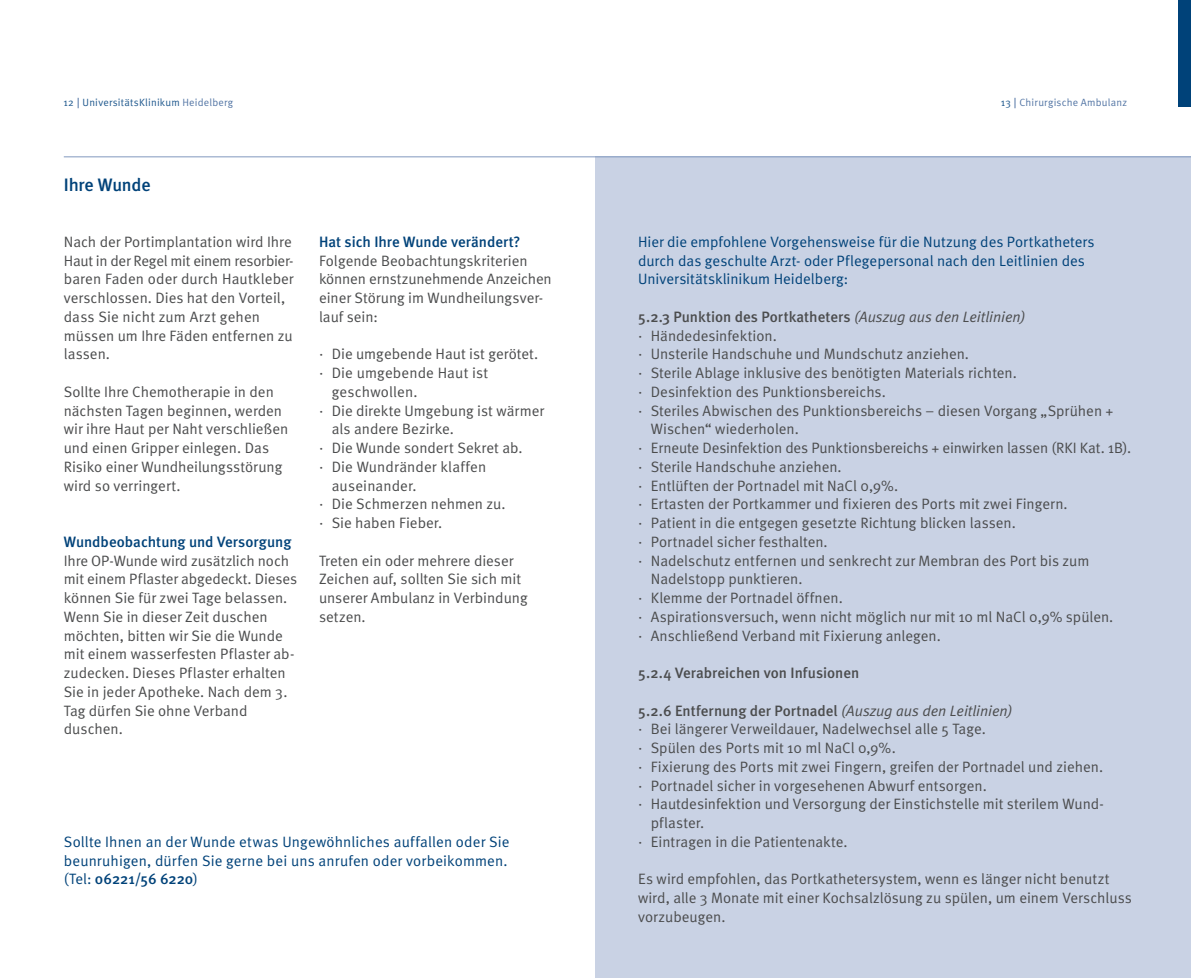
<style>
.page{position:relative;width:1191px;height:978px;background:#fff}
.page>*{position:absolute;margin:0;border:0;box-sizing:border-box;transform-origin:0 0}
.t1{font:500 18px "Meta";letter-spacing:-.01em;color:#004279}
.t2{font:15px/18.8px "Meta Normal";color:#4b4c4d}
.t3{font:15px/18.8px "Meta Normal";letter-spacing:.005em;color:#004279}
.t4{font:500 15px "Meta";color:#4b4c4d}
.t5{font:500 15px "Meta";color:#004279}
.t6{font:10.5px "Meta Normal";letter-spacing:.025em;color:#20598e}
.t7{font:10.5px "Meta Normal";letter-spacing:.02em;color:#5476a5}
.s1{color:#5476a5}
.s2{color:#20598e}
.s3{font-family:"Meta Normal";font-weight:400}
.s4{font-family:"Meta Normal";font-weight:400;font-style:italic}
</style>
<div class="page">
<div style="left:595px;top:157px;width:596px;height:821px;background:#c9d2e4"></div>
<div style="left:1178px;top:0;width:13px;height:106px;background:#004279"></div>
<hr style="left:64px;top:156px;width:1127px;height:1px;background:#8198be">
<p class="t6" style="left:64px;top:97px;width:171px">12 UniversitätsKlinikum <span class="s1">Heidelberg</span></p>
<p class="t7" style="left:1001px;top:97px;width:128px"><span class="s2">13</span> Chirurgische Ambulanz</p>
<p class="t1" style="left:64px;top:174px;width:88px">Ihre Wunde</p>
<p class="t2" style="left:64px;top:232px;width:231px">Nach der Portimplantation wird Ihre<br>Haut in der Regel mit einem resorbier&shy;baren Faden oder durch Hautkleber verschlossen. Dies hat den Vorteil, dass Sie nicht zum Arzt gehen müssen um Ihre Fäden entfernen zu lassen.</p>
<p class="t2" style="left:64px;top:382px;width:226px">Sollte Ihre Chemotherapie in den nächsten Tagen beginnen, werden wir ihre Haut per Naht verschließen und einen Gripper einlegen. Das<br>Risiko einer Wundheilungsstörung wird so verringert.</p>
<p class="t5" style="left:64px;top:533px;width:229px">Wundbeobachtung und Versorgung</p>
<p class="t2" style="left:64px;top:551px;width:235px">Ihre OP-Wunde wird zusätzlich noch mit einem Pflaster abgedeckt. Dieses können Sie für zwei Tage belassen.<br>Wenn Sie in dieser Zeit duschen möchten, bitten wir Sie die Wunde mit einem wasserfesten Pflaster ab&shy;zudecken. Dieses Pflaster erhalten<br>Sie in jeder Apotheke. Nach dem 3.<br>Tag dürfen Sie ohne Verband duschen.</p>
<p class="t5" style="left:319px;top:233px;width:203px">Hat sich Ihre Wunde verändert?</p>
<p class="t2" style="left:319px;top:251px;width:234px">Folgende Beobachtungskriterien können ernstzunehmende Anzeichen einer Störung im Wundheilungsver&shy;lauf sein:</p>
<p class="t2" style="left:319px;top:345px;width:221px">· Die umgebende Haut ist gerötet.</p>
<p class="t2" style="left:319px;top:363px;width:171px">· Die umgebende Haut ist</p>
<p class="t2" style="left:332px;top:382px;width:87px">geschwollen.</p>
<p class="t2" style="left:319px;top:401px;width:227px">· Die direkte Umgebung ist wärmer</p>
<p class="t2" style="left:332px;top:420px;width:124px">als andere Bezirke.</p>
<p class="t2" style="left:319px;top:438px;width:205px">· Die Wunde sondert Sekret ab.</p>
<p class="t2" style="left:319px;top:457px;width:169px">· Die Wundränder klaffen</p>
<p class="t2" style="left:332px;top:476px;width:86px">auseinander.</p>
<p class="t2" style="left:319px;top:495px;width:188px">· Die Schmerzen nehmen zu.</p>
<p class="t2" style="left:319px;top:513px;width:125px">· Sie haben Fieber.</p>
<p class="t2" style="left:319px;top:551px;width:210px">Treten ein oder mehrere dieser<br>Zeichen auf, sollten Sie sich mit unserer Ambulanz in Verbindung setzen.</p>
<p class="t3" style="left:64px;top:832px;width:447px">Sollte Ihnen an der Wunde etwas Ungewöhnliches auffallen oder Sie beunruhigen, dürfen Sie gerne bei uns anrufen oder vorbeikommen.</p>
<p class="t5" style="left:64px;top:870px;width:136px"><span class="s3">(Tel:</span> 06221/56 6220<span class="s3">)</span></p>
<p class="t3" style="left:638px;top:232px;width:458px">Hier die empfohlene Vorgehensweise für die Nutzung des Portkatheters durch das geschulte Arzt- oder Pflegepersonal nach den Leitlinien des<br>Universitätsklinikum Heidelberg:</p>
<p class="t4" style="left:638px;top:308px;width:389px">5.2.3 Punktion des Portkatheters <span class="s4">(Auszug aus den Leitlinien)</span></p>
<p class="t2" style="left:638px;top:326px;width:140px">· Händedesinfektion.</p>
<p class="t2" style="left:638px;top:345px;width:332px">· Unsterile Handschuhe und Mundschutz anziehen.</p>
<p class="t2" style="left:638px;top:363px;width:380px">· Sterile Ablage inklusive des benötigten Materials richten.</p>
<p class="t2" style="left:638px;top:382px;width:249px">· Desinfektion des Punktionsbereichs.</p>
<p class="t2" style="left:638px;top:401px;width:477px">· Steriles Abwischen des Punktionsbereichs – diesen Vorgang „Sprühen +</p>
<p class="t2" style="left:651px;top:420px;width:150px">Wischen“ wiederholen.</p>
<p class="t2" style="left:638px;top:438px;width:494px">· Erneute Desinfektion des Punktionsbereichs + einwirken lassen (RKI Kat. 1B).</p>
<p class="t2" style="left:638px;top:457px;width:205px">· Sterile Handschuhe anziehen.</p>
<p class="t2" style="left:638px;top:476px;width:262px">· Entlüften der Portnadel mit NaCl 0,9%.</p>
<p class="t2" style="left:638px;top:495px;width:431px">· Ertasten der Portkammer und fixieren des Ports mit zwei Fingern.</p>
<p class="t2" style="left:638px;top:513px;width:379px">· Patient in die entgegen gesetzte Richtung blicken lassen.</p>
<p class="t2" style="left:638px;top:532px;width:191px">· Portnadel sicher festhalten.</p>
<p class="t2" style="left:638px;top:551px;width:453px">· Nadelschutz entfernen und senkrecht zur Membran des Port bis zum</p>
<p class="t2" style="left:651px;top:570px;width:153px">Nadelstopp punktieren.</p>
<p class="t2" style="left:638px;top:588px;width:206px">· Klemme der Portnadel öffnen.</p>
<p class="t2" style="left:638px;top:607px;width:477px">· Aspirationsversuch, wenn nicht möglich nur mit 10 ml NaCl 0,9% spülen.</p>
<p class="t2" style="left:638px;top:626px;width:304px">· Anschließend Verband mit Fixierung anlegen.</p>
<p class="t4" style="left:638px;top:664px;width:223px">5.2.4 Verabreichen von Infusionen</p>
<p class="t4" style="left:638px;top:702px;width:376px">5.2.6 Entfernung der Portnadel <span class="s4">(Auszug aus den Leitlinien)</span></p>
<p class="t2" style="left:638px;top:720px;width:349px">· Bei längerer Verweildauer, Nadelwechsel alle 5 Tage.</p>
<p class="t2" style="left:638px;top:738px;width:259px">· Spülen des Ports mit 10 ml NaCl 0,9%.</p>
<p class="t2" style="left:638px;top:757px;width:466px">· Fixierung des Ports mit zwei Fingern, greifen der Portnadel und ziehen.</p>
<p class="t2" style="left:638px;top:776px;width:350px">· Portnadel sicher in vorgesehenen Abwurf entsorgen.</p>
<p class="t2" style="left:638px;top:795px;width:467px">· Hautdesinfektion und Versorgung der Einstichstelle mit sterilem Wund-</p>
<p class="t2" style="left:651px;top:813px;width:55px">pflaster.</p>
<p class="t2" style="left:638px;top:832px;width:211px">· Eintragen in die Patientenakte.</p>
<p class="t2" style="left:638px;top:870px;width:495px">Es wird empfohlen, das Portkathetersystem, wenn es länger nicht benutzt wird, alle 3 Monate mit einer Kochsalzlösung zu spülen, um einem Verschluss vorzubeugen.</p>
</div>
